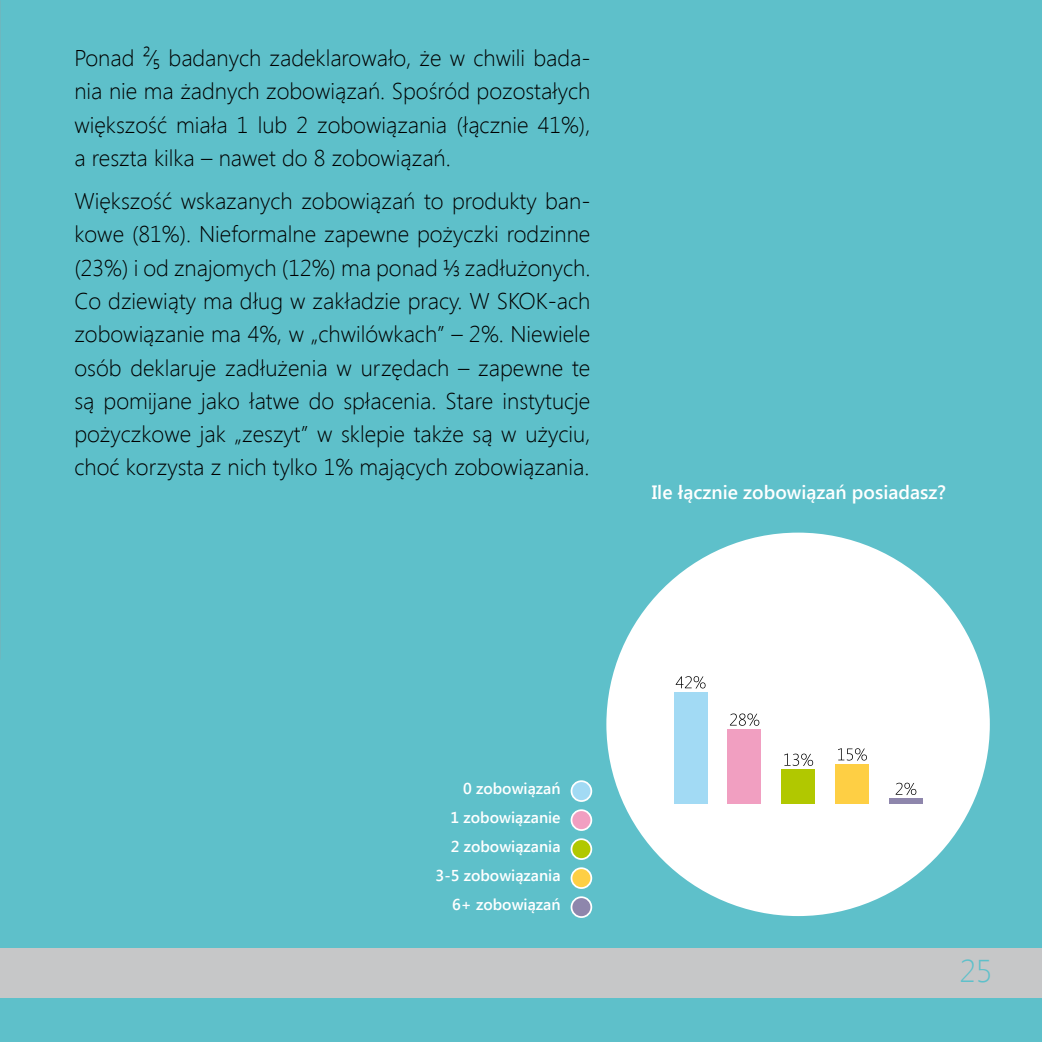
<style>
.page{position:relative;width:1042px;height:1042px;background:#5ec0ca}
.page>*{position:absolute;margin:0;border:0;box-sizing:border-box;transform-origin:0 0}
.t1{font:300 31.5px "Segoe UI";color:#5ec0ca}
.t2{font:300 22.75px/33.2px "Segoe UI";color:#000;text-align:justify}
.t3{font:600 19.25px "Segoe UI";color:#fff}
.t4{font:600 15.75px/29.2px "Segoe UI";color:#fff;text-align:right}
</style>
<div class="page">
<div style="left:0;top:947px;width:1042px;height:50px;background:#c6c7c8"></div>
<hr style="left:0;top:719px;width:1px;height:323px;background:#c6c7c8">
<svg style="left:606px;top:532px;width:384px;height:384px;fill:#fff"></svg>
<div style="left:674px;top:692px;width:33px;height:112px;background:#a2daf4"></div>
<div style="left:727px;top:729px;width:34px;height:75px;background:#f19fc1"></div>
<div style="left:781px;top:769px;width:34px;height:35px;background:#b1c800"></div>
<div style="left:835px;top:764px;width:33px;height:40px;background:#fecf44"></div>
<div style="left:889px;top:798px;width:33px;height:6px;background:#8e86ac"></div>
<svg style="left:676px;top:676px;width:29px;height:12px"></svg>
<svg style="left:730px;top:713px;width:29px;height:13px"></svg>
<svg style="left:784px;top:753px;width:29px;height:13px"></svg>
<svg style="left:838px;top:748px;width:29px;height:12px"></svg>
<svg style="left:895px;top:783px;width:21px;height:12px"></svg>
<div style="left:571px;top:781px;width:20px;height:20px;background:#a2daf4;border-radius:50%"></div>
<div style="left:570px;top:780px;width:22px;height:22px;border:2px solid #fff;border-radius:50%"></div>
<div style="left:571px;top:810px;width:20px;height:20px;background:#f19fc1;border-radius:50%"></div>
<div style="left:570px;top:809px;width:22px;height:22px;border:2px solid #fff;border-radius:50%"></div>
<div style="left:571px;top:839px;width:20px;height:20px;background:#b1c800;border-radius:50%"></div>
<div style="left:570px;top:838px;width:22px;height:22px;border:2px solid #fff;border-radius:50%"></div>
<div style="left:571px;top:868px;width:20px;height:20px;background:#fecf44;border-radius:50%"></div>
<div style="left:570px;top:867px;width:22px;height:22px;border:2px solid #fff;border-radius:50%"></div>
<div style="left:571px;top:897px;width:20px;height:20px;background:#8e86ac;border-radius:50%"></div>
<div style="left:570px;top:896px;width:22px;height:22px;border:2px solid #fff;border-radius:50%"></div>
<p class="t2" style="left:74px;top:41px;width:517px">Ponad ²⁄₅ badanych zadeklarowało, że w chwili bada&shy;nia nie ma żadnych zobowiązań. Spośród pozostałych większość miała 1 lub 2 zobowiązania (łącznie 41%), a reszta kilka – nawet do 8 zobowiązań.</p>
<p class="t2" style="left:74px;top:184px;width:517px">Większość wskazanych zobowiązań to produkty ban&shy;kowe (81%). Nieformalne zapewne pożyczki rodzinne (23%) i od znajomych (12%) ma ponad ⅓ zadłużonych.<br>Co dziewiąty ma dług w zakładzie pracy. W SKOK-ach zobowiązanie ma 4%, w „chwilówkach” – 2%. Niewiele osób deklaruje zadłużenia w urzędach – zapewne te są pomijane jako łatwe do spłacenia. Stare instytucje pożyczkowe jak „zeszyt” w sklepie także są w użyciu, choć korzysta z nich tylko 1% mających zobowiązania.</p>
<p class="t3" style="left:652px;top:479px;width:296px">Ile łącznie zobowiązań posiadasz?</p>
<p class="t4" style="left:435px;top:773px;width:127px">0 zobowiązań<br>1 zobowiązanie<br>2 zobowiązania<br>3-5 zobowiązania<br>6+ zobowiązań</p>
<h1 class="t1" style="left:960px;top:949px;width:34px">25</h1>
</div>
